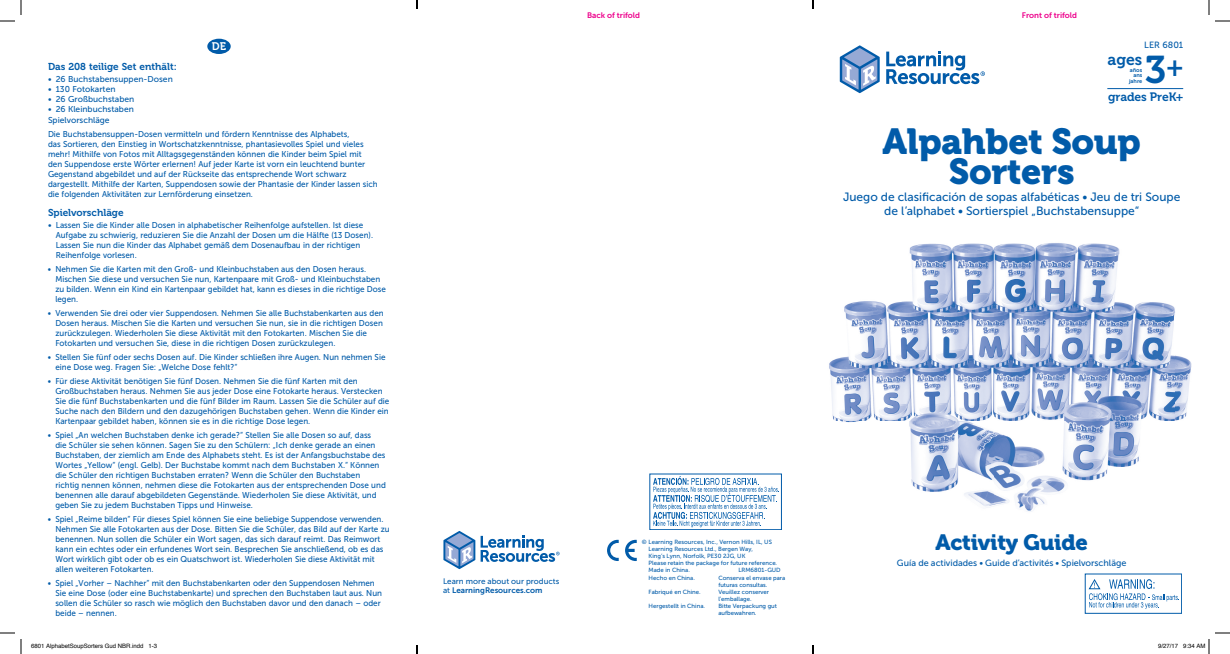
<style>
.page{position:relative;width:1230px;height:654px;background:#fff}
.page>*{position:absolute;margin:0;border:0;box-sizing:border-box;transform-origin:0 0}
.t1{font:38.5px "Museo 700";color:#015ba9}
.t2{font:36px/30px "Museo 900";letter-spacing:-.01em;color:#015ba9;text-align:center}
.t3{font:22px "Museo 900";letter-spacing:-.01em;color:#015ba9}
.t4{font:15.8px "Museo 700";color:#015ba9}
.t5{font:12.2px "Museo 700";letter-spacing:-.01em;color:#015ba9}
.t6{font:12px/14px "Museo Sans 500";letter-spacing:-.005em;color:#015ba9;text-align:center}
.t7{font:11px "Museo 700";color:#fff}
.t8{font:10px "Museo 700";color:#015ba9}
.t9{font:9px "Museo Sans 500";color:#015ba9}
.t10{font:8.5px/10px "Museo Sans 500";color:#015ba9;scale:.95 1}
.t11{font:8.5px/10px "Museo Sans 500";color:#015ba9}
.t12{font:8px "Museo Sans 700";color:#ed028c}
.t13{font:8px "Museo Sans 500";color:#015ba9}
.t14{font:8px "Museo Sans 700";color:#015ba9}
.t15{font:6px/7px "Museo Sans 500";color:#015ba9}
.t16{font:6px "Helvetica";color:#000}
.t17{font:5.6px/5.6px "Museo Sans 700";color:#015ba9;text-align:right}
.s1{font-family:"Museo Sans 500"}
</style>
<div class="page">
<svg style="left:1085px;top:574px;width:97px;height:40px"></svg>
<hr style="left:1181px;top:574px;width:1px;height:39px;background:#015ba9">
<div style="left:207px;top:39px;width:24px;height:15px;background:#015ba9;border-radius:50%"></div>
<svg style="left:840px;top:45px;width:40px;height:48px"></svg>
<svg style="left:886px;top:52px;width:99px;height:32px"></svg>
<hr style="left:1107px;top:88px;width:76px;height:1px;background:#015ba9">
<svg style="left:443px;top:531px;width:32px;height:38px"></svg>
<svg style="left:481px;top:536px;width:79px;height:26px"></svg>
<div style="left:649px;top:474px;width:133px;height:56px;border:1px solid #015ba9"></div>
<svg style="left:653px;top:476px;width:126px;height:51px"></svg>
<svg style="left:607px;top:540px;width:12px;height:21px"></svg>
<svg style="left:625px;top:540px;width:12px;height:21px"></svg>
<img style="left:829px;top:243px;width:363px;height:269px">
<svg style="left:0;top:0;width:22px;height:22px"></svg>
<svg style="left:0;top:632px;width:22px;height:22px"></svg>
<svg style="left:1208px;top:0;width:22px;height:22px"></svg>
<svg style="left:1208px;top:632px;width:22px;height:22px"></svg>
<svg style="left:416px;top:0;width:2px;height:9px"></svg>
<svg style="left:416px;top:645px;width:2px;height:9px"></svg>
<svg style="left:812px;top:0;width:2px;height:9px"></svg>
<svg style="left:812px;top:645px;width:2px;height:9px"></svg>
<p class="t7" style="left:212px;top:40px;width:16px">DE</p>
<p class="t8" style="left:48px;top:61px;width:130px">Das 208 teilige Set enthält:</p>
<p class="t11" style="left:48px;top:74px;width:126px">• 26 Buchstabensuppen-Dosen</p>
<p class="t11" style="left:48px;top:84px;width:69px">• 130 Fotokarten</p>
<p class="t11" style="left:48px;top:94px;width:88px">• 26 Großbuchstaben</p>
<p class="t11" style="left:48px;top:103px;width:87px;line-height:11px">• 26 Kleinbuchstaben<br>Spielvorschläge</p>
<p class="t10" style="left:48px;top:129px;width:349px">Die Buchstabensuppen-Dosen vermitteln und fördern Kenntnisse des Alphabets,<br>das Sortieren, den Einstieg in Wortschatzkenntnisse, phantasievolles Spiel und vieles mehr! Mithilfe von Fotos mit Alltagsgegenständen können die Kinder beim Spiel mit den Suppendose erste Wörter erlernen! Auf jeder Karte ist vorn ein leuchtend bunter Gegenstand abgebildet und auf der Rückseite das entsprechende Wort schwarz dargestellt. Mithilfe der Karten, Suppendosen sowie der Phantasie der Kinder lassen sich die folgenden Aktivitäten zur Lernförderung einsetzen.</p>
<p class="t8" style="left:48px;top:207px;width:77px">Spielvorschläge</p>
<p class="t11" style="left:56px;top:220px;width:319px;text-indent:-8px">• Lassen Sie die Kinder alle Dosen in alphabetischer Reihenfolge aufstellen. Ist diese Aufgabe zu schwierig, reduzieren Sie die Anzahl der Dosen um die Hälfte (13 Dosen).<br>Lassen Sie nun die Kinder das Alphabet gemäß dem Dosenaufbau in der richtigen Reihenfolge vorlesen.</p>
<p class="t10" style="left:55px;top:264px;width:350px;text-indent:-7px">• Nehmen Sie die Karten mit den Groß- und Kleinbuchstaben aus den Dosen heraus.<br>Mischen Sie diese und versuchen Sie nun, Kartenpaare mit Groß- und Kleinbuchstaben zu bilden. Wenn ein Kind ein Kartenpaar gebildet hat, kann es dieses in die richtige Dose legen.</p>
<p class="t10" style="left:55px;top:308px;width:347px;text-indent:-7px">• Verwenden Sie drei oder vier Suppendosen. Nehmen Sie alle Buchstabenkarten aus den Dosen heraus. Mischen Sie die Karten und versuchen Sie nun, sie in die richtigen Dosen zurückzulegen. Wiederholen Sie diese Aktivität mit den Fotokarten. Mischen Sie die Fotokarten und versuchen Sie, diese in die richtigen Dosen zurückzulegen.</p>
<p class="t10" style="left:55px;top:352px;width:349px;text-indent:-7px">• Stellen Sie fünf oder sechs Dosen auf. Die Kinder schließen ihre Augen. Nun nehmen Sie eine Dose weg. Fragen Sie: „Welche Dose fehlt?“</p>
<p class="t10" style="left:55px;top:376px;width:353px;text-indent:-7px">• Für diese Aktivität benötigen Sie fünf Dosen. Nehmen Sie die fünf Karten mit den Großbuchstaben heraus. Nehmen Sie aus jeder Dose eine Fotokarte heraus. Verstecken Sie die fünf Buchstabenkarten und die fünf Bilder im Raum. Lassen Sie die Schüler auf die Suche nach den Bildern und den dazugehörigen Buchstaben gehen. Wenn die Kinder ein Kartenpaar gebildet haben, können sie es in die richtige Dose legen.</p>
<p class="t10" style="left:55px;top:430px;width:349px;text-indent:-7px">• Spiel „An welchen Buchstaben denke ich gerade?“ Stellen Sie alle Dosen so auf, dass<br>die Schüler sie sehen können. Sagen Sie zu den Schülern: „Ich denke gerade an einen Buchstaben, der ziemlich am Ende des Alphabets steht. Es ist der Anfangsbuchstabe des Wortes „Yellow“ (engl. Gelb). Der Buchstabe kommt nach dem Buchstaben X.“ Können die Schüler den richtigen Buchstaben erraten? Wenn die Schüler den Buchstaben richtig nennen können, nehmen diese die Fotokarten aus der entsprechenden Dose und benennen alle darauf abgebildeten Gegenstände. Wiederholen Sie diese Aktivität, und geben Sie zu jedem Buchstaben Tipps und Hinweise.</p>
<p class="t10" style="left:55px;top:514px;width:353px;text-indent:-7px">• Spiel „Reime bilden“ Für dieses Spiel können Sie eine beliebige Suppendose verwenden.<br>Nehmen Sie alle Fotokarten aus der Dose. Bitten Sie die Schüler, das Bild auf der Karte zu benennen. Nun sollen die Schüler ein Wort sagen, das sich darauf reimt. Das Reimwort kann ein echtes oder ein erfundenes Wort sein. Besprechen Sie anschließend, ob es das Wort wirklich gibt oder ob es ein Quatschwort ist. Wiederholen Sie diese Aktivität mit allen weiteren Fotokarten.</p>
<p class="t10" style="left:55px;top:578px;width:345px;text-indent:-7px">• Spiel „Vorher – Nachher“ mit den Buchstabenkarten oder den Suppendosen Nehmen Sie eine Dose (oder eine Buchstabenkarte) und sprechen den Buchstaben laut aus. Nun sollen die Schüler so rasch wie möglich den Buchstaben davor und den danach – oder beide – nennen.</p>
<p class="t12" style="left:587px;top:11px;width:55px">Back of trifold</p>
<p class="t12" style="left:1022px;top:11px;width:57px">Front of trifold</p>
<p class="t9" style="left:1144px;top:40px;width:41px">LER 6801</p>
<h3 class="t4" style="left:1108px;top:50px;width:36px">ages</h3>
<p class="t17" style="left:1129px;top:67px;width:15px">años ans jahre</p>
<h1 class="t1" style="left:1145px;top:49px;width:40px">3<sup>+</sup></h1>
<h3 class="t5" style="left:1108px;top:89px;width:77px">grades PreK+</h3>
<h2 class="t2" style="left:882px;top:127px;width:260px">Alpahbet Soup<br>Sorters</h2>
<h3 class="t6" style="left:843px;top:190px;width:339px">Juego de clasificación de sopas alfabéticas • Jeu de tri Soupe de l’alphabet • Sortierspiel „Buchstabensuppe“</h3>
<p class="t13" style="left:443px;top:577px;width:118px">Learn more about our products</p>
<p class="t14" style="left:443px;top:586px;width:101px"><span class="s1">at</span> LearningResources.com</p>
<p class="t15" style="left:649px;top:538px;width:130px;text-indent:-7px">© Learning Resources, Inc., Vernon Hills, IL, US Learning Resources Ltd., Bergen Way,<br>King’s Lynn, Norfolk, PE30 2JG, UK<br>Please retain the package for future reference.<br>Made in China.</p>
<p class="t15" style="left:738px;top:566px;width:44px">LRM6801-GUD</p>
<p class="t15" style="left:649px;top:575px;width:48px">Hecho en China.</p>
<p class="t15" style="left:718px;top:575px;width:69px">Conserva el envase para futuras consultas.</p>
<p class="t15" style="left:649px;top:589px;width:54px">Fabriqué en Chine.</p>
<p class="t15" style="left:718px;top:589px;width:52px">Veuillez conserver l’emballage.</p>
<p class="t15" style="left:649px;top:603px;width:58px">Hergestellt in China.</p>
<p class="t15" style="left:718px;top:603px;width:60px">Bitte Verpackung gut aufbewahren.</p>
<h3 class="t3" style="left:935px;top:530px;width:154px">Activity Guide</h3>
<p class="t9" style="left:897px;top:558px;width:231px">Guía de actividades • Guide d’activités • Spielvorschläge</p>
<p class="t16" style="left:31px;top:641px;width:128px">6801 AlphabetSoupSorters Gud NBR.indd 1-3</p>
<p class="t16" style="left:1158px;top:641px;width:49px">9/27/17 9:34 AM</p>
</div>
